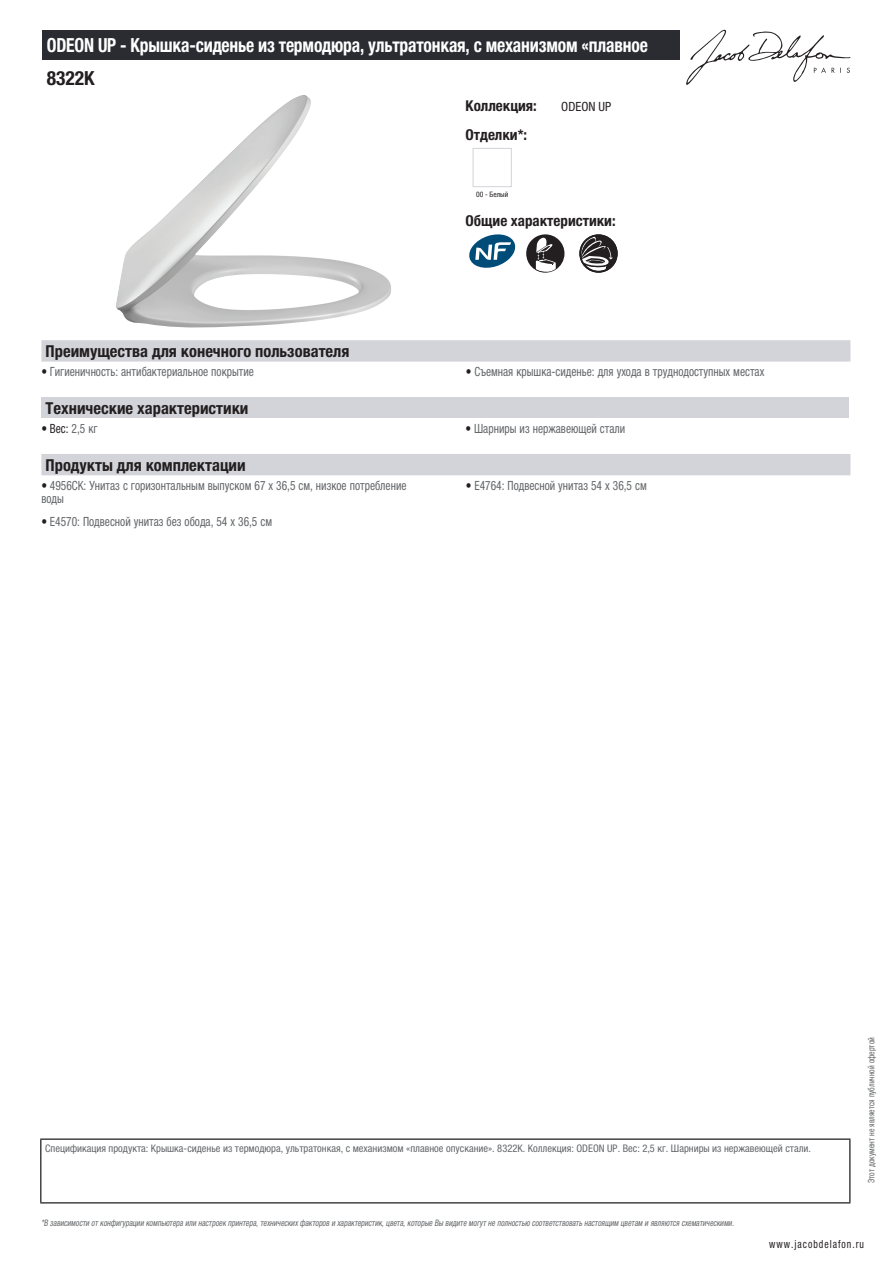
<style>
.page{position:relative;width:893px;height:1263px;background:#fff}
.page>*{position:absolute;margin:0;border:0;box-sizing:border-box;transform-origin:0 0}
.t1{font:700 condensed 19.5px "Helvetica Neue LTCYR";letter-spacing:-.01em;color:#fff;scale:.9 1}
.t2{font:700 condensed 19.5px "Helvetica Neue LTCYR";color:#231f20}
.t3{font:700 condensed 16.5px "Helvetica Neue LTCYR";color:#231f20}
.t4{font:700 condensed 15px "Helvetica Neue LTCYR";color:#231f20}
.t5{font:condensed 12.75px/13.5px "Helvetica Neue LTCYR";color:#626568;scale:.9 1}
.t6{font:condensed 12.75px "Helvetica Neue LTCYR";color:#231f20;scale:.9 1}
.t7{font:condensed 12.75px "Helvetica Neue LTCYR";color:#231f20}
.t8{font:condensed 11.25px "Helvetica Neue LTCYR";letter-spacing:.1em;color:#231f20;scale:.87 1}
.t9{font:condensed 10.5px "Helvetica Neue LTCYR";color:#626568}
.t10{font:italic condensed 9px "Helvetica Neue LTCYR";color:#626568;scale:.87 1}
.t11{font:condensed 9px "Helvetica Neue LTCYR";color:#626568;scale:.87 1}
.t12{font:condensed 7.5px "Helvetica Neue LTCYR";color:#231f20}
.s1{color:#231f20}
.s2{color:#626568}
</style>
<div class="page">
<svg style="left:686px;top:30px;width:164px;height:55px"></svg>
<img style="left:116px;top:95px;width:275px;height:233px">
<div style="left:473px;top:148px;width:39px;height:39px;border:1px solid #d3d4da"></div>
<svg style="left:469px;top:234px;width:46px;height:34px"></svg>
<svg style="left:526px;top:234px;width:38px;height:39px"></svg>
<svg style="left:579px;top:234px;width:39px;height:39px"></svg>
<div style="left:41px;top:340px;width:809px;height:22px;background:#d3d4da"></div>
<div style="left:41px;top:397px;width:808px;height:21px;background:#d3d4da"></div>
<div style="left:41px;top:454px;width:809px;height:21px;background:#d3d4da"></div>
<div style="left:43px;top:30px;width:637px;height:30px;background:#2a2c32"></div>
<hr style="left:40px;top:1138px;width:810px;height:2px;background:#040503">
<hr style="left:40px;top:1140px;width:1px;height:62px;background:#040503">
<hr style="left:849px;top:1140px;width:1px;height:62px;background:#040503">
<hr style="left:40px;top:1202px;width:810px;height:1px;background:#040503">
<h1 class="t1" style="left:47px;top:34px;width:669px">ODEON UP - Крышка-сиденье из термодюра, ультратонкая, с механизмом «плавное</h1>
<h1 class="t2" style="left:47px;top:67px;width:49px">8322K</h1>
<p class="t4" style="left:466px;top:97px;width:73px">Коллекция:</p>
<p class="t7" style="left:561px;top:99px;width:52px">ODEON UP</p>
<p class="t4" style="left:466px;top:126px;width:63px">Отделки*:</p>
<p class="t12" style="left:476px;top:190px;width:34px">00 - Белый</p>
<p class="t4" style="left:466px;top:212px;width:152px">Общие характеристики:</p>
<p class="t3" style="left:46px;top:342px;width:305px">Преимущества для конечного пользователя</p>
<p class="t5" style="left:41px;top:365px;width:238px"><span class="s1">•</span> Гигиеничность: антибактериальное покрытие</p>
<p class="t5" style="left:466px;top:365px;width:333px"><span class="s1">•</span> Съемная крышка-сиденье: для ухода в труднодоступных местах</p>
<p class="t3" style="left:46px;top:399px;width:204px">Технические характеристики</p>
<p class="t6" style="left:41px;top:421px;width:64px">• Вес: <span class="s2">2,5 кг</span></p>
<p class="t5" style="left:466px;top:421px;width:179px"><span class="s1">•</span> Шарниры из нержавеющей стали</p>
<p class="t3" style="left:46px;top:456px;width:202px">Продукты для комплектации</p>
<p class="t5" style="left:41px;top:478px;width:407px"><span class="s1">•</span> 4956CK: Унитаз с горизонтальным выпуском 67 х 36,5 см, низкое потребление воды</p>
<p class="t5" style="left:466px;top:478px;width:203px"><span class="s1">•</span> E4764: Подвесной унитаз 54 х 36,5 см</p>
<p class="t5" style="left:41px;top:515px;width:258px"><span class="s1">•</span> E4570: Подвесной унитаз без обода, 54 х 36,5 см</p>
<p class="t9" style="left:45px;top:1142px;width:767px">Спецификация продукта: Крышка-сиденье из термодюра, ультратонкая, с механизмом «плавное опускание». 8322K. Коллекция: ODEON UP. Вес: 2,5 кг. Шарниры из нержавеющей стали.</p>
<p class="t10" style="left:41px;top:1218px;width:800px">*В зависимости отконфигурации компьютера или настроек принтера,техническихфакторов и характеристик,цвета,которые Вы видите могутне полностью соответствоватьнастоящим цветам и являются схематическими.</p>
<p class="t11" style="left:866px;top:1183px;width:169px;rotate:-90deg">Этот документ не является публичной офертой</p>
<p class="t8" style="left:769px;top:1237px;width:110px">www.jacobdelafon.ru</p>
</div>
